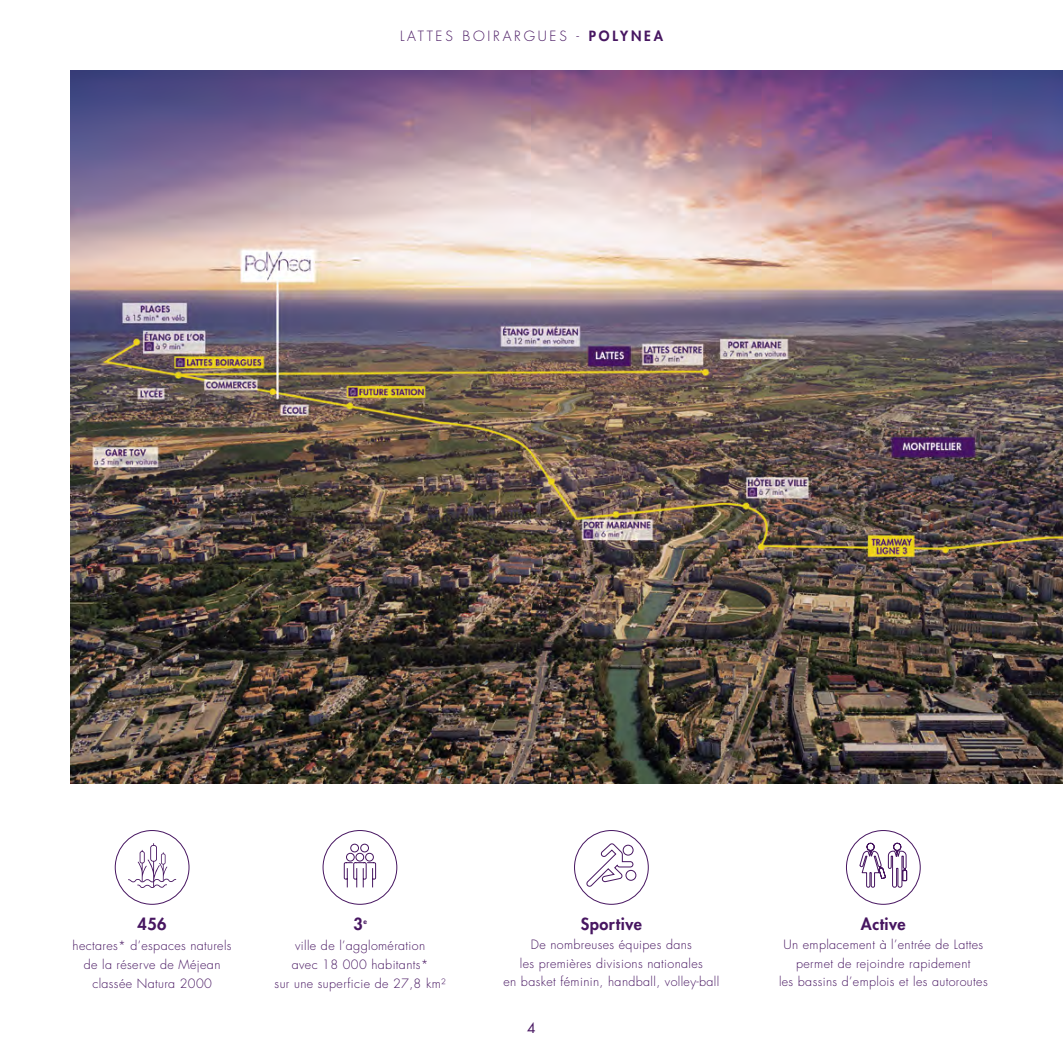
<style>
.page{position:relative;width:1063px;height:1063px;background:#fff}
.page>*{position:absolute;margin:0;border:0;box-sizing:border-box;transform-origin:0 0}
.t1{font:800 16.25px "Futura Std";letter-spacing:.03em;color:#471661}
.t2{font:300 13.75px "Futura Std";letter-spacing:.2em;color:#471661}
.t3{font:13.75px "Futura Std";color:#471661}
.t4{font:300 12.5px/18.8px "Futura Std";letter-spacing:.03em;color:#471661;text-align:center}
.t5{font:800 7px "Futura Std";color:#471661}
.s1{font-weight:800}
</style>
<div class="page">
<img style="left:71px;top:71px;width:992px;height:712px">
<svg style="left:128px;top:843px;width:48px;height:45px"></svg>
<div style="left:115px;top:830px;width:74px;height:75px;border:1px solid #471661;border-radius:50%"></div>
<svg style="left:344px;top:843px;width:32px;height:45px"></svg>
<div style="left:323px;top:830px;width:74px;height:75px;border:1px solid #471661;border-radius:50%"></div>
<div style="left:574px;top:830px;width:75px;height:75px;border:1px solid #471661;border-radius:50%"></div>
<svg style="left:586px;top:843px;width:51px;height:44px"></svg>
<div style="left:846px;top:830px;width:75px;height:75px;border:1px solid #471661;border-radius:50%"></div>
<svg style="left:859px;top:843px;width:48px;height:45px"></svg>
<p class="t2" style="left:400px;top:28px;width:264px">LATTES BOIRARGUES - <span class="s1">POLYNEA</span></p>
<h1 class="t1" style="left:138px;top:914px;width:31px">456</h1>
<p class="t4" style="left:73px;top:936px;width:160px;line-height:19.4px">hectares* d’espaces naturels de la réserve de Méjean classée Natura 2000</p>
<h1 class="t1" style="left:354px;top:914px;width:11px">3</h1>
<p class="t5" style="left:363px;top:917px;width:5px">e</p>
<p class="t4" style="left:275px;top:937px;width:173px">ville de l’agglomération<br>avec 18 000 habitants*<br>sur une superficie de 27,8 km²</p>
<h1 class="t1" style="left:581px;top:914px;width:63px">Sportive</h1>
<p class="t4" style="left:503px;top:935px;width:217px">De nombreuses équipes dans<br>les premières divisions nationales<br>en basket féminin, handball, volley-ball</p>
<p class="t3" style="left:527px;top:1019px;width:10px">4</p>
<h1 class="t1" style="left:861px;top:914px;width:46px">Active</h1>
<p class="t4" style="left:779px;top:935px;width:210px">Un emplacement à l’entrée de Lattes permet de rejoindre rapidement<br>les bassins d’emplois et les autoroutes</p>
</div>
